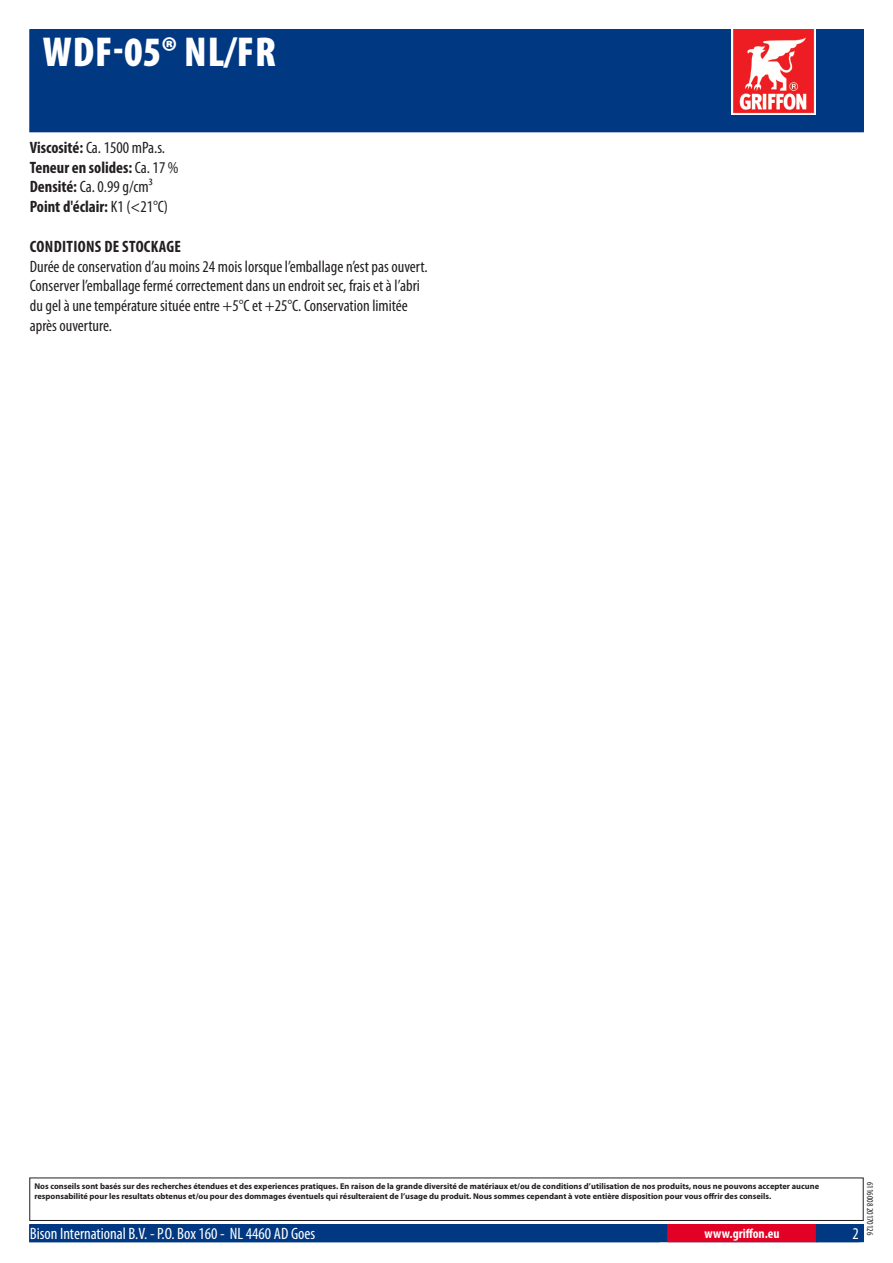
<style>
.page{position:relative;width:893px;height:1263px;background:#fff}
.page>*{position:absolute;margin:0;border:0;box-sizing:border-box;transform-origin:0 0}
.PageHeader{font:900 condensed 42px "Myriad Pro";letter-spacing:.02em;color:#fff}
.Regular{font:condensed 16.5px/19.8px "Myriad Pro";color:#231f20}
.Regular-2{font:700 condensed 16.5px "Myriad Pro";letter-spacing:.02em;color:#231f20}
.ContactData{font:condensed 16.5px "Myriad Pro";color:#fff}
.URL{font:700 condensed 13.5px "Myriad Pro";color:#fff}
.Revisie{font:condensed 9px "Myriad Pro";color:#231f20}
.Disclaimer{font:700 8.4px/10.1px "Myriad Pro";color:#231f20}
.s1{font-weight:700}
.s2{font-weight:400}
</style>
<div class="page">
<div style="left:30px;top:30px;width:833px;height:102px;background:#003882"></div>
<img style="left:731px;top:30px;width:85px;height:85px">
<div style="left:29px;top:1177px;width:835px;height:44px;border:1px solid #231f20"></div>
<div style="left:30px;top:1225px;width:833px;height:17px;background:#003882"></div>
<div style="left:29px;top:1224px;width:835px;height:18px;border:1px solid #003882"></div>
<div style="left:668px;top:1225px;width:148px;height:17px;background:#e20025"></div>
<div style="left:667px;top:1224px;width:150px;height:18px;border:1px solid #e20025"></div>
<p class="PageHeader" style="left:43px;top:25px;width:235px">WDF-05® NL/FR</p>
<p class="Regular" style="left:30px;top:137px;width:137px"><span class="s1">Viscosité:</span> Ca. 1 500 mPa.s.</p>
<p class="Regular-2" style="left:30px;top:157px;width:150px">Teneur en solides: <span class="s2">Ca. 1 7 %</span></p>
<p class="Regular" style="left:30px;top:177px;width:124px"><span class="s1">Densité:</span> Ca. 0.99 g/cm³</p>
<p class="Regular-2" style="left:30px;top:196px;width:140px">Point d'éclair: <span class="s2">K1 (&lt;21 °C)</span></p>
<p class="Regular-2" style="left:30px;top:236px;width:153px">Conditions de stockage</p>
<p class="Regular" style="left:30px;top:256px;width:399px">Durée de conservation d’au moins 24 mois lorsque l’emballage n’est pas ouvert.<br>Conserver l’emballage fermé correctement dans un endroit sec, frais et à l’abri du gel à une température située entre +5°C et +25°C. Conservation limitée après ouverture.</p>
<p class="Disclaimer" style="left:34px;top:1181px;width:786px">Nos conseils sont basés sur des recherches étendues et des experiences pratiques. En raison de la grande diversité de matériaux et/ou de conditions d’utilisation de nos produits, nous ne pouvons accepter aucune responsabilité pour les resultats obtenus et/ou pour des dommages éventuels qui résulteraient de l’usage du produit. Nous sommes cependant à vote entière disposition pour vous offrir des conseils.</p>
<p class="ContactData" style="left:30px;top:1224px;width:287px">Bison International B.V. - P.O. Box 1 60 - NL 4460 AD Goes</p>
<p class="URL" style="left:704px;top:1225px;width:77px">www.griffon.eu</p>
<p class="Revisie" style="left:875px;top:1182px;width:55px;rotate:90deg">611 6008 201 701 26</p>
</div>
